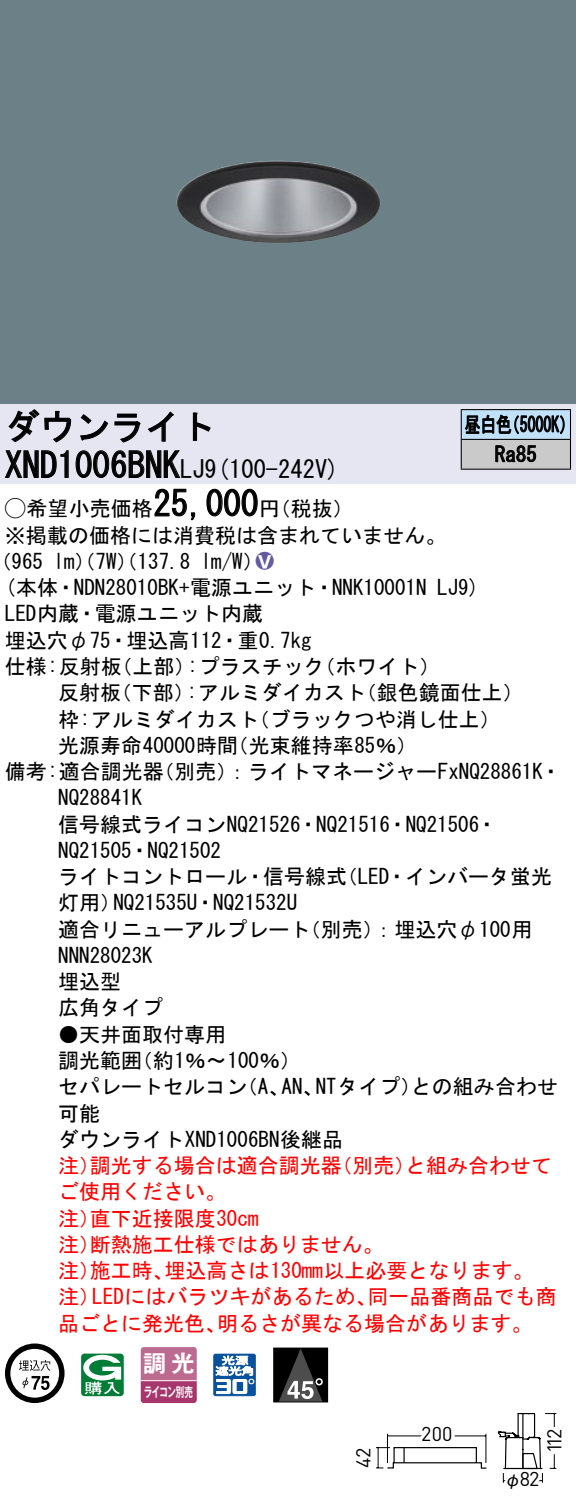
<style>
.page{position:relative;width:576px;height:1505px;background:#fff}
.page>*{position:absolute;margin:0;border:0;box-sizing:border-box;transform-origin:0 0}
.t1{font:35px "MS Gothic";color:#000}
.t2{font:24.5px "MS Gothic";color:#000}
.t3{font:23.1px "Gothic MB101 Pro De Bold 90 pv RKSJ H";color:#fff}
.t4{font:21px/26.2px "MS Gothic";color:#000}
.t5{font:21px/26.2px "MS Gothic";color:#f00}
.t6{font:21px/29.8px "MS Gothic";color:#000;scale:.75 1}
.t7{font:21px "Ford Classification 1";color:#635aa0}
.t8{font:19.95px "DINOT";letter-spacing:-.02em;color:#000}
.t9{font:17.5px "Gothic BBB Pro Medium 90 pv RKSJ H";color:#000}
.t10{font:13.3px "Gothic MB101 Pro De Bold 90 pv RKSJ H";letter-spacing:-.05em;color:#fff;scale:.65 1}
.s1{font-size:24.5px}
.s2{font-family:"Ford Classification 1"}
.s3{color:#fff}
</style>
<div class="page">
<div style="left:0;top:0;width:575px;height:404px;background:#6c8087"></div>
<img style="left:176px;top:161px;width:204px;height:82px">
<div style="left:0;top:404px;width:575px;height:79px;background:#e6e5f2"></div>
<svg style="left:8px;top:409px;width:64px;height:34px"></svg>
<svg style="left:80px;top:413px;width:60px;height:30px"></svg>
<svg style="left:147px;top:411px;width:26px;height:31px"></svg>
<svg style="left:192px;top:412px;width:19px;height:29px"></svg>
<svg style="left:5px;top:450px;width:64px;height:28px"></svg>
<svg style="left:75px;top:450px;width:106px;height:28px"></svg>
<svg style="left:154px;top:488px;width:42px;height:32px"></svg>
<svg style="left:206px;top:488px;width:52px;height:29px"></svg>
<svg style="left:5px;top:1343px;width:59px;height:59px"></svg>
<svg style="left:81px;top:1353px;width:43px;height:42px"></svg>
<svg style="left:140px;top:1347px;width:56px;height:55px;background:#b55884"></svg>
<hr style="left:141px;top:1379px;width:55px;height:2px;background:#fff">
<svg style="left:213px;top:1353px;width:43px;height:42px"></svg>
<div style="left:273px;top:1347px;width:55px;height:55px;border:1px solid #000"></div>
<div style="left:273px;top:1347px;width:54px;height:54px;background:#000"></div>
<svg style="left:279px;top:1348px;width:43px;height:53px"></svg>
<div style="left:461px;top:409px;width:109px;height:30px;background:#c1e1fa"></div>
<div style="left:461px;top:439px;width:109px;height:30px;background:#cacaca"></div>
<hr style="left:460px;top:409px;width:110px;height:1px;background:#000">
<hr style="left:569px;top:410px;width:2px;height:29px;background:#000">
<hr style="left:460px;top:439px;width:110px;height:1px;background:#000">
<hr style="left:569px;top:440px;width:2px;height:28px;background:#000">
<hr style="left:460px;top:468px;width:110px;height:2px;background:#000">
<svg style="left:460px;top:410px;width:104px;height:58px"></svg>
<svg style="left:376px;top:1433px;width:111px;height:36px"></svg>
<svg style="left:497px;top:1413px;width:60px;height:70px"></svg>
<h1 class="t1" style="left:5px;top:409px;width:212px">ダウンライト</h1>
<p class="t2" style="left:204px;top:456px;width:136px">(9 100-242 (V</p>
<h1 class="t1" style="left:5px;top:447px;width:201px">XND1006BNK<span class="s1">LJ</span></h1>
<h1 class="t1" style="left:153px;top:486px;width:106px">25,000</h1>
<p class="t4" style="left:5px;top:495px;width:442px"><span class="s2">A</span>希望小売価格<br>※掲載の価格には消費税は含まれていません。</p>
<p class="t7" style="left:256px;top:550px;width:19px">2<span class="s3">8</span></p>
<p class="t4" style="left:259px;top:495px;width:96px">（円税抜(</p>
<p class="t4" style="left:201px;top:548px;width:64px">l m (W/</p>
<p class="t4" style="left:-9px;top:548px;width:54px">（965</p>
<p class="t4" style="left:54px;top:548px;width:138px">lm）（ ）（W 7 137.8</p>
<p class="t6" style="left:494px;top:409px;width:57px;text-indent:-30px">昼白色<br>Ra85</p>
<p class="t6" style="left:504px;top:409px;width:96px">（5000 (K</p>
<p class="t4" style="left:5px;top:574px;width:423px">(本体・NDN28010BK+電源ユニット・NNK10001N</p>
<p class="t4" style="left:5px;top:600px;width:259px">LED内蔵・電源ユニット内蔵</p>
<p class="t4" style="left:5px;top:627px;width:308px">埋込穴φ75・埋込高112・重0.7kg</p>
<p class="t4" style="left:314px;top:653px;width:127px">（ホワイト(</p>
<p class="t4" style="left:187px;top:653px;width:139px">:プラスチック</p>
<p class="t4" style="left:5px;top:653px;width:118px">仕様:反射板</p>
<p class="t4" style="left:111px;top:653px;width:85px">（上部）</p>
<p class="t4" style="left:437px;top:574px;width:44px">LJ (9</p>
<p class="t4" style="left:58px;top:679px;width:65px">反射板</p>
<p class="t4" style="left:111px;top:679px;width:85px">（下部）</p>
<p class="t4" style="left:187px;top:679px;width:181px">:アルミダイカスト</p>
<p class="t4" style="left:355px;top:679px;width:169px">（銀色鏡面仕上(</p>
<p class="t4" style="left:248px;top:705px;width:253px">（ブラックつや消し仕上(</p>
<p class="t4" style="left:227px;top:705px;width:191px;text-indent:-169px">枠:アルミダイカスト<br>（光束維持率85％(</p>
<p class="t4" style="left:153px;top:732px;width:409px;text-indent:-95px">光源寿命40000時間<br>（別売：）ライトマネージャーFxNQ28861 ・K</p>
<p class="t4" style="left:5px;top:758px;width:160px">備考:適合調光器</p>
<p class="t4" style="left:58px;top:784px;width:85px">NQ28841K</p>
<p class="t4" style="left:58px;top:810px;width:441px">信号線式ライコンNQ21526・NQ21516・NQ21506・</p>
<p class="t4" style="left:58px;top:837px;width:164px">NQ21505・NQ21502</p>
<p class="t4" style="left:336px;top:863px;width:217px">（LED・インバータ蛍光</p>
<p class="t4" style="left:58px;top:863px;width:290px;text-align:center">ライトコントロール・信号線式<br>NQ21535 ・U NQ21532U</p>
<p class="t4" style="left:58px;top:889px;width:64px">灯用）</p>
<p class="t4" style="left:58px;top:915px;width:253px">適合リニューアルプレート<br>NNN28023K<br>埋込型<br>広角タイプ</p>
<p class="t4" style="left:132px;top:1020px;width:171px;text-indent:-73px">●天井面取付専用<br>（約1％〜100％(</p>
<p class="t4" style="left:300px;top:915px;width:234px">（別売：）埋込穴φ100用</p>
<p class="t4" style="left:58px;top:1047px;width:85px">調光範囲</p>
<p class="t4" style="left:315px;top:1073px;width:107px">NTタイプ）</p>
<p class="t4" style="left:411px;top:1073px;width:148px">との組み合わせ</p>
<p class="t4" style="left:58px;top:1073px;width:286px">セパレートセルコン<br>可能<br>ダウンライトXND1006BN後継品</p>
<p class="t4" style="left:237px;top:1073px;width:54px">（、A</p>
<p class="t4" style="left:281px;top:1073px;width:43px">AN、</p>
<p class="t5" style="left:90px;top:1152px;width:253px">調光する場合は適合調光器</p>
<p class="t5" style="left:331px;top:1152px;width:85px">（別売）</p>
<p class="t5" style="left:405px;top:1152px;width:148px">と組み合わせて</p>
<p class="t5" style="left:58px;top:1152px;width:43px">注）</p>
<p class="t5" style="left:58px;top:1178px;width:169px">ご使用ください。</p>
<p class="t5" style="left:90px;top:1204px;width:170px">直下近接限度30cm</p>
<p class="t5" style="left:90px;top:1204px;width:295px;text-indent:-32px">注）<br>断熱施工仕様ではありません。</p>
<p class="t5" style="left:58px;top:1230px;width:43px">注）</p>
<p class="t5" style="left:164px;top:1257px;width:370px">埋込高さは130mm以上必要となります。</p>
<p class="t5" style="left:90px;top:1257px;width:85px">施工時、</p>
<p class="t5" style="left:58px;top:1257px;width:43px">注）</p>
<p class="t5" style="left:92px;top:1283px;width:286px">LEDにはバラツキがあるため、</p>
<p class="t5" style="left:367px;top:1283px;width:190px">同一品番商品でも商</p>
<p class="t5" style="left:58px;top:1283px;width:43px">注）</p>
<p class="t5" style="left:58px;top:1309px;width:169px">品ごとに発光色、</p>
<p class="t5" style="left:217px;top:1309px;width:317px">明るさが異なる場合があります。</p>
<p class="t3" style="left:143px;top:1344px;width:53px">調光</p>
<p class="t10" style="left:144px;top:1380px;width:77px">ライコン別売</p>
<p class="t8" style="left:349px;top:1467px;width:22px;rotate:-90deg">42</p>
<p class="t8" style="left:421px;top:1419px;width:33px">200</p>
<p class="t8" style="left:519px;top:1465px;width:21px">82</p>
<p class="t9" style="left:504px;top:1464px;width:19px">φ</p>
<p class="t8" style="left:540px;top:1452px;width:26px;rotate:-90deg">112</p>
</div>
